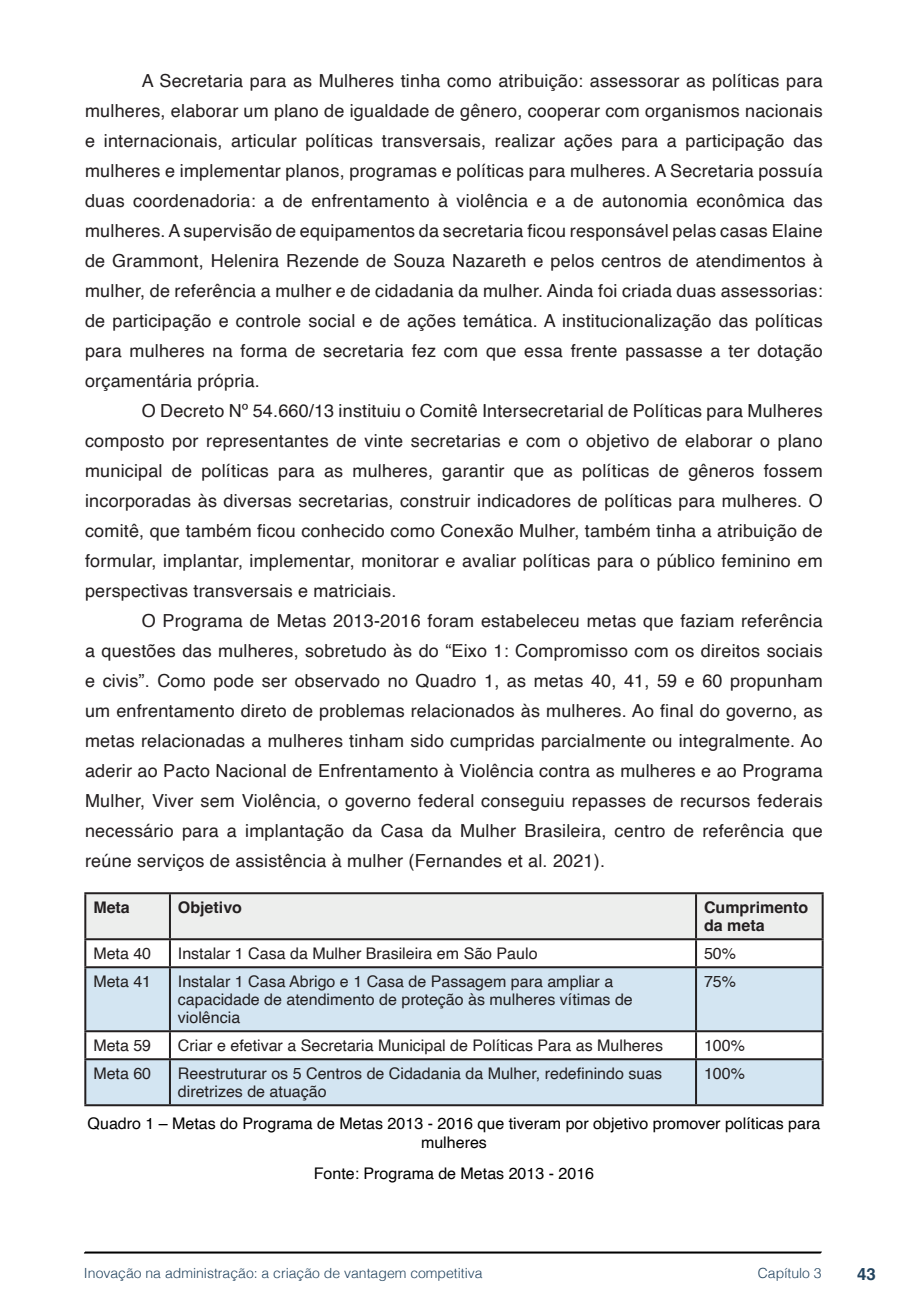
<style>
.page{position:relative;width:908px;height:1304px;background:#fff}
.page>*{position:absolute;margin:0;border:0;box-sizing:border-box;transform-origin:0 0}
.t1{font:18px/30px "Helvetica";letter-spacing:.01em;color:#231f20;text-align:justify}
.t2{font:700 16.8px "Helvetica";color:#23445f}
.t3{font:16px/18px "Helvetica";color:#231f20}
.t4{font:16px/19.2px "Helvetica";color:#000;text-align:center}
.t5{font:700 16px/18px "Helvetica";color:#231f20}
.t6{font:300 14px "Helvetica";color:#23445f}
</style>
<div class="page">
<svg style="left:84px;top:1251px;width:737px;height:3px;background:#515151"></svg>
<div style="left:86px;top:894px;width:735px;height:44px;background:#edeeed"></div>
<svg style="left:86px;top:968px;width:735px;height:136px;fill:#d3e5f2"></svg>
<hr style="left:84px;top:892px;width:86px;height:2px;background:#231f20">
<hr style="left:84px;top:894px;width:2px;height:44px;background:#231f20">
<hr style="left:170px;top:892px;width:525px;height:2px;background:#231f20">
<hr style="left:169px;top:894px;width:2px;height:44px;background:#231f20">
<hr style="left:695px;top:892px;width:128px;height:2px;background:#231f20">
<hr style="left:694px;top:894px;width:2px;height:44px;background:#231f20">
<hr style="left:821px;top:894px;width:2px;height:44px;background:#231f20">
<hr style="left:84px;top:938px;width:86px;height:2px;background:#231f20">
<hr style="left:84px;top:940px;width:2px;height:26px;background:#231f20">
<hr style="left:170px;top:938px;width:525px;height:2px;background:#231f20">
<hr style="left:169px;top:940px;width:2px;height:26px;background:#231f20">
<hr style="left:695px;top:938px;width:128px;height:2px;background:#231f20">
<hr style="left:694px;top:940px;width:2px;height:26px;background:#231f20">
<hr style="left:821px;top:940px;width:2px;height:26px;background:#231f20">
<hr style="left:84px;top:966px;width:86px;height:2px;background:#231f20">
<hr style="left:84px;top:968px;width:2px;height:62px;background:#231f20">
<hr style="left:170px;top:966px;width:525px;height:2px;background:#231f20">
<hr style="left:169px;top:968px;width:2px;height:62px;background:#231f20">
<hr style="left:695px;top:966px;width:128px;height:2px;background:#231f20">
<hr style="left:694px;top:968px;width:2px;height:62px;background:#231f20">
<hr style="left:821px;top:968px;width:2px;height:62px;background:#231f20">
<hr style="left:84px;top:1030px;width:86px;height:2px;background:#231f20">
<hr style="left:84px;top:1032px;width:2px;height:26px;background:#231f20">
<hr style="left:170px;top:1030px;width:525px;height:2px;background:#231f20">
<hr style="left:169px;top:1032px;width:2px;height:26px;background:#231f20">
<hr style="left:695px;top:1030px;width:128px;height:2px;background:#231f20">
<hr style="left:694px;top:1032px;width:2px;height:26px;background:#231f20">
<hr style="left:821px;top:1032px;width:2px;height:26px;background:#231f20">
<hr style="left:84px;top:1058px;width:86px;height:2px;background:#231f20">
<hr style="left:84px;top:1060px;width:2px;height:44px;background:#231f20">
<hr style="left:170px;top:1058px;width:525px;height:2px;background:#231f20">
<hr style="left:169px;top:1060px;width:2px;height:44px;background:#231f20">
<hr style="left:695px;top:1058px;width:128px;height:2px;background:#231f20">
<hr style="left:694px;top:1060px;width:2px;height:44px;background:#231f20">
<hr style="left:821px;top:1060px;width:2px;height:44px;background:#231f20">
<hr style="left:84px;top:1104px;width:86px;height:2px;background:#231f20">
<hr style="left:170px;top:1104px;width:525px;height:2px;background:#231f20">
<hr style="left:695px;top:1104px;width:128px;height:2px;background:#231f20">
<p class="t1" style="left:85px;top:66px;width:738px;text-indent:57px">A Secretaria para as Mulheres tinha como atribuição: assessorar as políticas para mulheres, elaborar um plano de igualdade de gênero, cooperar com organismos nacionais e internacionais, articular políticas transversais, realizar ações para a participação das mulheres e implementar planos, programas e políticas para mulheres. A Secretaria possuía duas coordenadoria: a de enfrentamento à violência e a de autonomia econômica das mulheres. A supervisão de equipamentos da secretaria ficou responsável pelas casas Elaine de Grammont, Helenira Rezende de Souza Nazareth e pelos centros de atendimentos à mulher, de referência a mulher e de cidadania da mulher. Ainda foi criada duas assessorias: de participação e controle social e de ações temática. A institucionalização das políticas para mulheres na forma de secretaria fez com que essa frente passasse a ter dotação orçamentária própria.</p>
<p class="t1" style="left:85px;top:396px;width:738px;text-indent:57px">O Decreto Nº 54.660/13 instituiu o Comitê Intersecretarial de Políticas para Mulheres composto por representantes de vinte secretarias e com o objetivo de elaborar o plano municipal de políticas para as mulheres, garantir que as políticas de gêneros fossem incorporadas às diversas secretarias, construir indicadores de políticas para mulheres. O comitê, que também ficou conhecido como Conexão Mulher, também tinha a atribuição de formular, implantar, implementar, monitorar e avaliar políticas para o público feminino em perspectivas transversais e matriciais.</p>
<p class="t1" style="left:85px;top:607px;width:738px;text-indent:57px">O Programa de Metas 2013-2016 foram estabeleceu metas que faziam referência a questões das mulheres, sobretudo às do “Eixo 1: Compromisso com os direitos sociais e civis”. Como pode ser observado no Quadro 1, as metas 40, 41, 59 e 60 propunham um enfrentamento direto de problemas relacionados às mulheres. Ao final do governo, as metas relacionadas a mulheres tinham sido cumpridas parcialmente ou integralmente. Ao aderir ao Pacto Nacional de Enfrentamento à Violência contra as mulheres e ao Programa Mulher, Viver sem Violência, o governo federal conseguiu repasses de recursos federais necessário para a implantação da Casa da Mulher Brasileira, centro de referência que reúne serviços de assistência à mulher (Fernandes et al. 2021).</p>
<p class="t5" style="left:93px;top:900px;width:38px">Meta</p>
<p class="t5" style="left:178px;top:900px;width:66px">Objetivo</p>
<p class="t5" style="left:703px;top:900px;width:105px">Cumprimento da meta</p>
<p class="t3" style="left:93px;top:945px;width:59px">Meta 40</p>
<p class="t3" style="left:178px;top:945px;width:361px">Instalar 1 Casa da Mulher Brasileira em São Paulo</p>
<p class="t3" style="left:703px;top:945px;width:34px">50%</p>
<p class="t3" style="left:93px;top:973px;width:59px">Meta 41</p>
<p class="t3" style="left:178px;top:973px;width:456px">Instalar 1 Casa Abrigo e 1 Casa de Passagem para ampliar a capacidade de atendimento de proteção às mulheres vítimas de violência</p>
<p class="t3" style="left:703px;top:973px;width:34px">75%</p>
<p class="t3" style="left:93px;top:1037px;width:59px">Meta 59</p>
<p class="t3" style="left:178px;top:1037px;width:486px">Criar e efetivar a Secretaria Municipal de Políticas Para as Mulheres</p>
<p class="t3" style="left:703px;top:1037px;width:42px">100%</p>
<p class="t3" style="left:93px;top:1065px;width:59px">Meta 60</p>
<p class="t3" style="left:178px;top:1065px;width:485px">Reestruturar os 5 Centros de Cidadania da Mulher, redefinindo suas diretrizes de atuação</p>
<p class="t3" style="left:703px;top:1065px;width:42px">100%</p>
<p class="t4" style="left:88px;top:1114px;width:733px">Quadro 1 – Metas do Programa de Metas 2013 - 2016 que tiveram por objetivo promover políticas para mulheres</p>
<p class="t4" style="left:313px;top:1164px;width:282px">Fonte: Programa de Metas 2013 - 2016</p>
<p class="t6" style="left:84px;top:1261px;width:400px">Inovação na administração: a criação de vantagem competitiva</p>
<p class="t6" style="left:757px;top:1261px;width:65px">Capítulo 3</p>
<p class="t2" style="left:856px;top:1264px;width:20px">43</p>
</div>
